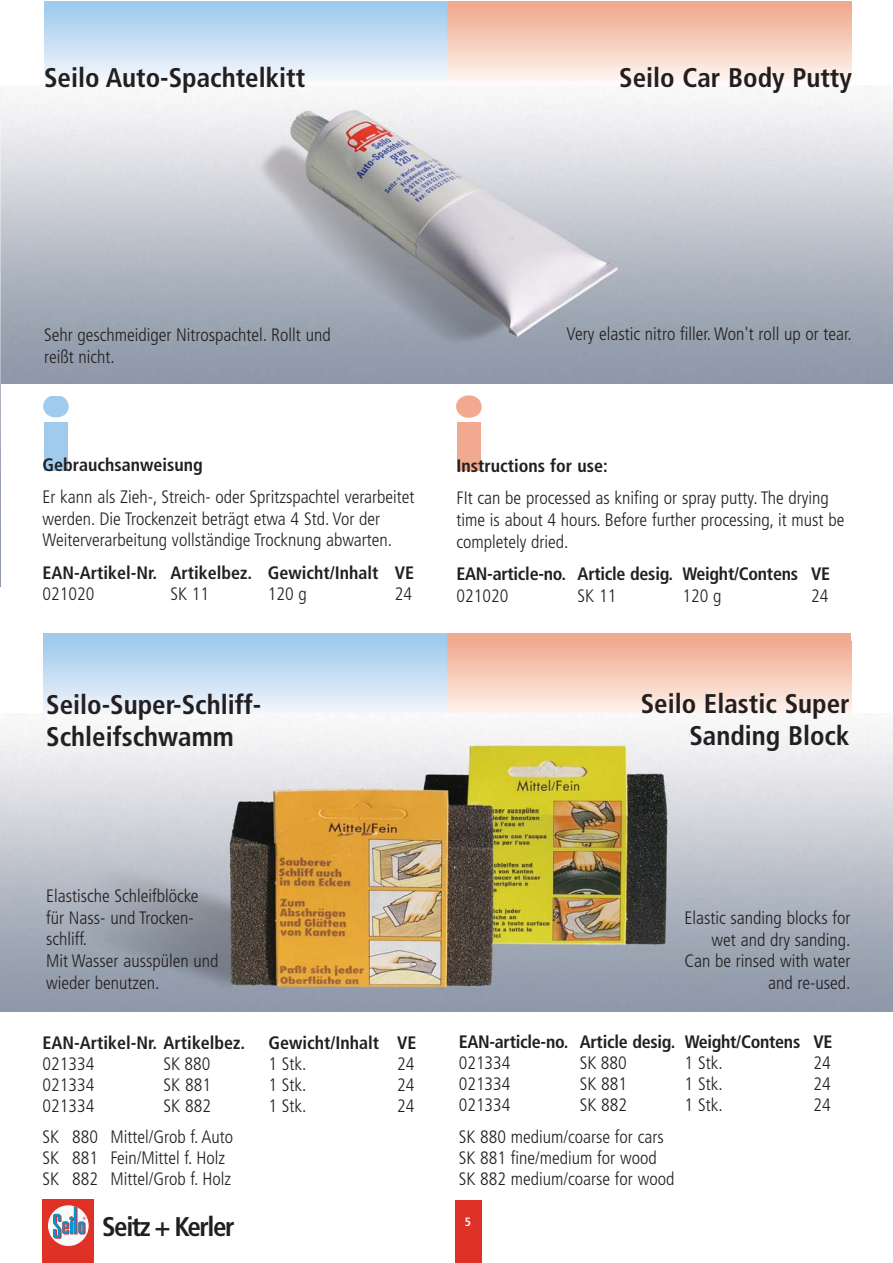
<style>
.page{position:relative;width:893px;height:1263px;background:#fff}
.page>*{position:absolute;margin:0;border:0;box-sizing:border-box;transform-origin:0 0}
.t1{font:700 condensed 27px/32.4px "Frutiger";color:#231f20}
.t2{font:700 condensed 27px "Frutiger";letter-spacing:-.055em;color:#231f20}
.t3{font:300 condensed 18px/21.6px "Frutiger";color:#231f20}
.t4{font:700 condensed 18px "Frutiger";color:#231f20}
.t5{font:700 condensed 12px "Frutiger";color:#fff}
</style>
<div class="page">
<img style="left:0;top:86px;width:1px;height:501px">
<div style="left:43px;top:1200px;width:51px;height:63px;background:#e03127"></div>
<div style="left:48px;top:1205px;width:41px;height:41px;background:#fafbfb;border-radius:50%"></div>
<svg style="left:53px;top:1206px;width:33px;height:33px"></svg>
<div style="left:44px;top:1px;width:425px;height:71px;background:#a0cbed"></div>
<div style="left:448px;top:1px;width:404px;height:71px;background:#f1a990"></div>
<div style="left:44px;top:6px;width:425px;height:79px;background:linear-gradient(to bottom,#a0caec,#f9fafd)"></div>
<div style="left:448px;top:6px;width:404px;height:79px;background:linear-gradient(to bottom,#f1a98e,#fffaf5)"></div>
<img style="left:1px;top:86px;width:892px;height:298px">
<div style="left:44px;top:422px;width:24px;height:48px;background:#a0cbed"></div>
<svg style="left:43px;top:396px;width:26px;height:21px"></svg>
<div style="left:457px;top:422px;width:24px;height:49px;background:#f1a990"></div>
<svg style="left:456px;top:395px;width:26px;height:23px"></svg>
<div style="left:43px;top:633px;width:426px;height:73px;background:#a0cbed"></div>
<div style="left:447px;top:633px;width:404px;height:73px;background:#f1a990"></div>
<div style="left:43px;top:641px;width:425px;height:63px;background:linear-gradient(to bottom,#a0cbec,#e7eff9)"></div>
<div style="left:43px;top:704px;width:425px;height:10px;background:#edf4fb"></div>
<div style="left:447px;top:641px;width:404px;height:73px;background:linear-gradient(to bottom,#f1a98f,#fef3ed)"></div>
<img style="left:0;top:714px;width:893px;height:297px">
<div style="left:455px;top:1200px;width:26px;height:63px;background:#e03127"></div>
<h1 class="t1" style="left:44px;top:63px;width:263px">Seilo Auto-Spachtelkitt</h1>
<h1 class="t1" style="left:619px;top:63px;width:234px">Seilo Car Body Putty</h1>
<p class="t3" style="left:44px;top:325px;width:288px">Sehr geschmeidiger Nitrospachtel. Rollt und reißt nicht.</p>
<p class="t3" style="left:566px;top:325px;width:287px">Very elastic nitro filler. Won't roll up or tear.</p>
<p class="t4" style="left:43px;top:457px;width:162px">Gebrauchsanweisung</p>
<p class="t3" style="left:43px;top:487px;width:373px">Er kann als Zieh-, Streich- oder Spritzspachtel verarbeitet werden. Die Trockenzeit beträgt etwa 4 Std. Vor der<br>Weiterverarbeitung vollständige Trocknung abwarten.</p>
<p class="t4" style="left:43px;top:565px;width:373px">EAN-Artikel-Nr. Artikelbez. Gewicht/Inhalt VE</p>
<p class="t3" style="left:43px;top:585px;width:53px">021020</p>
<p class="t3" style="left:170px;top:585px;width:40px">SK 11</p>
<p class="t3" style="left:268px;top:585px;width:41px">120 g</p>
<p class="t3" style="left:395px;top:585px;width:19px">24</p>
<p class="t4" style="left:456px;top:458px;width:153px">Instructions for use:</p>
<p class="t3" style="left:456px;top:489px;width:389px">FIt can be processed as knifing or spray putty. The drying time is about 4 hours. Before further processing, it must be completely dried.</p>
<p class="t4" style="left:456px;top:566px;width:375px">EAN-article-no. Article desig. Weight/Contens VE</p>
<p class="t3" style="left:456px;top:586px;width:53px">021020</p>
<p class="t3" style="left:578px;top:586px;width:40px">SK 11</p>
<p class="t3" style="left:682px;top:586px;width:41px">120 g</p>
<p class="t3" style="left:811px;top:586px;width:19px">24</p>
<h1 class="t1" style="left:46px;top:690px;width:217px">Seilo-Super-Schliff-<br>Schleifschwamm</h1>
<h1 class="t1" style="left:641px;top:689px;width:210px;text-align:right">Seilo Elastic Super<br>Sanding Block</h1>
<p class="t3" style="left:46px;top:886px;width:174px">Elastische Schleifblöcke für Nass- und Trocken&shy;schliff.<br>Mit Wasser ausspülen und wieder benutzen.</p>
<p class="t4" style="left:43px;top:1035px;width:204px">EAN-Artikel-Nr. Artikelbez.</p>
<p class="t4" style="left:268px;top:1035px;width:150px">Gewicht/Inhalt VE</p>
<p class="t3" style="left:43px;top:1054px;width:53px">021334</p>
<p class="t3" style="left:164px;top:1054px;width:48px">SK 880</p>
<p class="t3" style="left:268px;top:1054px;width:40px">1 Stk.</p>
<p class="t3" style="left:397px;top:1054px;width:19px">24</p>
<p class="t3" style="left:43px;top:1075px;width:53px">021334</p>
<p class="t3" style="left:164px;top:1075px;width:49px">SK 881</p>
<p class="t3" style="left:268px;top:1075px;width:40px">1 Stk.</p>
<p class="t3" style="left:397px;top:1075px;width:19px">24</p>
<p class="t3" style="left:43px;top:1096px;width:53px">021334</p>
<p class="t3" style="left:164px;top:1096px;width:49px">SK 882</p>
<p class="t3" style="left:268px;top:1096px;width:40px">1 Stk.</p>
<p class="t3" style="left:397px;top:1096px;width:19px">24</p>
<p class="t3" style="left:43px;top:1128px;width:192px;line-height:21px">SK 880 Mittel/Grob f. Auto<br>SK 881 Fein/Mittel f. Holz<br>SK 882 Mittel/Grob f. Holz</p>
<h1 class="t2" style="left:102px;top:1216px;width:134px">Seitz + Kerler</h1>
<p class="t3" style="left:684px;top:909px;width:167px;text-align:right">Elastic sanding blocks for wet and dry sanding.<br>Can be rinsed with water and re-used.</p>
<p class="t4" style="left:459px;top:1035px;width:375px">EAN-article-no. Article desig. Weight/Contens VE</p>
<p class="t3" style="left:459px;top:1054px;width:53px">021334</p>
<p class="t3" style="left:580px;top:1054px;width:48px">SK 880</p>
<p class="t3" style="left:685px;top:1054px;width:40px">1 Stk.</p>
<p class="t3" style="left:813px;top:1054px;width:19px">24</p>
<p class="t3" style="left:459px;top:1075px;width:53px">021334</p>
<p class="t3" style="left:580px;top:1075px;width:49px">SK 881</p>
<p class="t3" style="left:685px;top:1075px;width:40px">1 Stk.</p>
<p class="t3" style="left:813px;top:1075px;width:19px">24</p>
<p class="t3" style="left:459px;top:1096px;width:53px">021334</p>
<p class="t3" style="left:580px;top:1096px;width:49px">SK 882</p>
<p class="t3" style="left:685px;top:1096px;width:40px">1 Stk.</p>
<p class="t3" style="left:813px;top:1096px;width:19px">24</p>
<p class="t3" style="left:459px;top:1128px;width:217px;line-height:21px">SK 880 medium/coarse for cars<br>SK 881 fine/medium for wood<br>SK 882 medium/coarse for wood</p>
<p class="t5" style="left:465px;top:1216px;width:8px">5</p>
</div>
